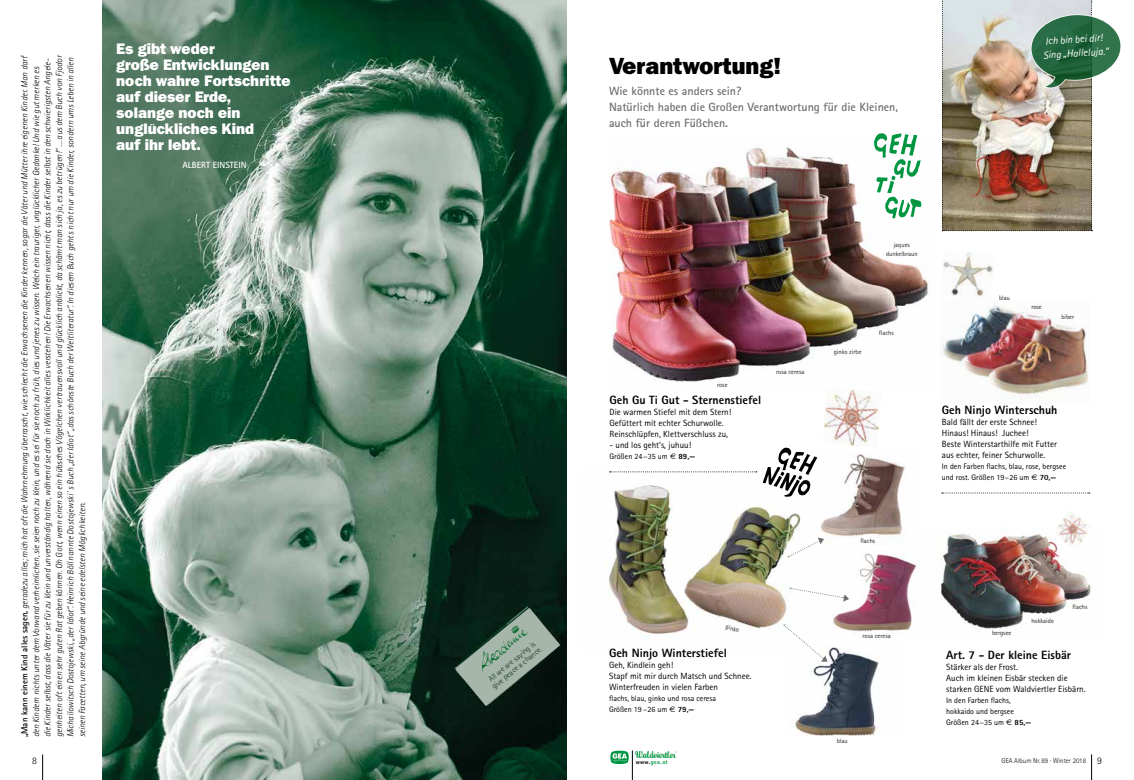
<style>
.page{position:relative;width:1134px;height:780px;background:#fff}
.page>*{position:absolute;margin:0;border:0;box-sizing:border-box;transform-origin:0 0}
.t1{font:800 23px "Franklin ITCBQ";color:#000}
.t2{font:800 15px/16px "Franklin ITCBQ";color:#fff}
.t3{font:700 12px/16px "Rotis Sans Serif";color:#706f6f}
.t4{font:800 12px "Rotis Sans Serif";color:#000}
.t5{font:italic 10.4px/13.9px "Rotis Sans Serif";color:#fff}
.t6{font:300 10px "Rotis Sans Serif";color:#000}
.t7{font:9px/11px "Rotis Sans Serif";color:#000}
.t8{font:700 9px "Rotis Sans Serif";color:#fff}
.t9{font:italic 300 8.9px/11.5px "Rotis Sans Serif";letter-spacing:-.005em;color:#000}
.t10{font:8px/11px "Rotis Sans Serif";color:#000}
.t11{font:300 8px/8px "Rotis Sans Serif 45";color:#082d1c}
.t12{font:300 7px "Rotis Sans Serif";color:#000}
.t13{font:6.5px/9px "Rotis Sans Serif";color:#282827;text-align:center}
.t14{font:800 6px "Rotis Sans Serif";letter-spacing:.04em;color:#009641}
.s1{font-weight:700;font-style:normal}
.s2{font-family:"Euro Sans"}
.s3{font-weight:800}
.s4{color:#000}
.s5{font-size:10px}
</style>
<div class="page">
<svg style="left:42px;top:754px;width:1px;height:26px"></svg>
<svg style="left:1091px;top:754px;width:1px;height:26px"></svg>
<svg style="left:610px;top:750px;width:19px;height:14px"></svg>
<hr style="left:632px;top:750px;width:1px;height:30px;background:#000">
<img style="left:102px;top:0;width:465px;height:780px">
<svg style="left:455px;top:607px;width:105px;height:98px;background:#44574d"></svg>
<img style="left:491px;top:625px;width:37px;height:36px">
<img style="left:636px;top:751px;width:41px;height:6px">
<img style="left:609px;top:147px;width:320px;height:235px">
<img style="left:609px;top:471px;width:192px;height:165px">
<svg style="left:874px;top:133px;width:47px;height:85px"></svg>
<img style="left:795px;top:644px;width:84px;height:92px">
<img style="left:833px;top:551px;width:86px;height:81px">
<img style="left:824px;top:389px;width:56px;height:57px">
<img style="left:820px;top:452px;width:86px;height:92px">
<svg style="left:763px;top:447px;width:54px;height:50px"></svg>
<svg style="left:610px;top:471px;width:147px;height:1px"></svg>
<svg style="left:942px;top:492px;width:148px;height:1px"></svg>
<svg style="left:784px;top:624px;width:43px;height:37px"></svg>
<svg style="left:790px;top:587px;width:59px;height:14px"></svg>
<svg style="left:788px;top:537px;width:36px;height:20px"></svg>
<img style="left:940px;top:305px;width:149px;height:94px">
<img style="left:940px;top:534px;width:151px;height:95px">
<img style="left:943px;top:252px;width:50px;height:45px">
<img style="left:1053px;top:511px;width:38px;height:39px">
<img style="left:941px;top:0;width:180px;height:231px">
<p class="t9" style="left:19px;top:737px;width:684px;rotate:-90deg"><span class="s1">„Man kann einem Kind alles sagen,</span> geradezu alles; mich hat oft die Wahrnehmung überrascht, wie schlecht die Erwachsenen die Kinder kennen, sogar die Väter und Mütter ihre eigenen Kinder. Man darf den Kindern nichts unter dem Vorwand verheimlichen, sie seien noch zu klein, und es sei für sie noch zu früh, dies und jenes zu wissen. Welch ein trauriger, unglücklicher Gedanke! Und wie gut merken es die Kinder selbst, dass die Väter sie für zu klein und unverständig halten, während sie doch in Wirklichkeit alles verstehen! Die Erwachsenen wissen nicht, dass die Kinder selbst in den schwierigsten Angele&shy;genheiten oft einen sehr guten Rat geben können. Oh Gott, wenn einen so ein hübsches Vögelchen vertrauensvoll und glücklich anblickt, da schämt man sich ja, es zu betrügen!“ … aus dem Buch von Fjodor Michailowitsch Dostojewski, „der Idiot“. Heinrich Böll nannte Dostojewski´ s Buch „der Idiot“ „das schönste Buch der Weltliteratur“. In diesem Buch geht s nicht nur um die Kinder, sondern ums Leben in allen seinen Facetten, um seine Abgründe und seine edelsten Möglichkeiten.</p>
<h2 class="t2" style="left:116px;top:41px;width:176px">Es gibt weder<br>große Entwicklungen noch wahre Fortschritte auf dieser Erde, solange noch ein unglückliches Kind<br>auf ihr lebt.</h2>
<p class="t8" style="left:182px;top:159px;width:66px">ALBERT EINSTEIN</p>
<p class="t11" style="left:485px;top:677px;width:64px;rotate:-39deg">All we are saying is give peace a chance.</p>
<h1 class="t1" style="left:609px;top:53px;width:173px">Verantwortung!</h1>
<h3 class="t3" style="left:609px;top:83px;width:291px">Wie könnte es anders sein?<br>Natürlich haben die Großen Verantwortung für die Kleinen, auch für deren Füßchen.</h3>
<p class="t5" style="left:1042px;top:34px;width:67px;rotate:-3deg">Ich bin bei dir!<br>Sing „Halleluja.”</p>
<p class="t13" style="left:717px;top:380px;width:12px">rose</p>
<h3 class="t4" style="left:609px;top:392px;width:153px">Geh Gu Ti Gut - Sternenstiefel</h3>
<p class="t7" style="left:609px;top:406px;width:123px">Die warmen Stiefel mit dem Stern!<br>Gefüttert mit echter Schurwolle.<br>Reinschlüpfen, Klettverschluss zu,</p>
<p class="t7" style="left:609px;top:439px;width:83px">- und los geht's, juhuu!</p>
<p class="t10" style="left:609px;top:450px;width:87px">Größen 24−35 um <span class="s2">€</span> <span class="s3">89,—</span></p>
<p class="t13" style="left:776px;top:367px;width:30px">rosa ceresa</p>
<p class="t13" style="left:727px;top:621px;width:15px;rotate:18deg">ginko</p>
<h3 class="t4" style="left:609px;top:645px;width:119px">Geh Ninjo Winterstiefel</h3>
<p class="t7" style="left:609px;top:659px;width:144px">Geh, Kindlein geh!<br>Stapf mit mir durch Matsch und Schnee.<br>Winterfreuden in vielen Farben</p>
<p class="t10" style="left:609px;top:693px;width:109px">flachs, blau, ginko und rosa ceresa<br>Größen 19−26 um <span class="s2">€</span> <span class="s3">79,—</span></p>
<p class="t13" style="left:886px;top:240px;width:33px">jaques dunkelbraun</p>
<p class="t13" style="left:834px;top:347px;width:29px">ginko zirbe</p>
<p class="t13" style="left:879px;top:328px;width:16px">flachs</p>
<p class="t13" style="left:860px;top:536px;width:16px">flachs</p>
<p class="t13" style="left:862px;top:631px;width:30px">rosa ceresa</p>
<p class="t13" style="left:837px;top:736px;width:12px">blau</p>
<p class="t13" style="left:999px;top:293px;width:12px">blau</p>
<p class="t13" style="left:1031px;top:302px;width:12px">rose</p>
<p class="t13" style="left:1061px;top:312px;width:14px">biber</p>
<h3 class="t4" style="left:942px;top:402px;width:117px">Geh Ninjo Winterschuh</h3>
<p class="t7" style="left:942px;top:416px;width:117px">Bald fällt der erste Schnee!<br>Hinaus! Hinaus! Juchee!<br>Beste Winterstarthilfe mit Futter aus echter, feiner Schurwolle.</p>
<p class="t10" style="left:942px;top:461px;width:126px">In den Farben flachs, blau, rose, bergsee und rost. Größen 19−26 um <span class="s2">€</span> <span class="s3">70,—</span></p>
<p class="t13" style="left:1031px;top:616px;width:24px">hokkaido</p>
<p class="t13" style="left:1072px;top:602px;width:16px">flachs</p>
<p class="t13" style="left:992px;top:628px;width:21px">bergsee</p>
<h3 class="t4" style="left:946px;top:647px;width:126px">Art. 7 - Der kleine Eisbär</h3>
<p class="t7" style="left:946px;top:661px;width:141px">Stärker als der Frost.<br>Auch im kleinen Eisbär stecken die starken GENE vom Waldviertler Eisbärn.</p>
<p class="t10" style="left:946px;top:694px;width:86px">In den Farben flachs, hokkaido und bergsee<br>Größen 24−35 um <span class="s2">€</span> <span class="s3">85,—</span></p>
<p class="t6" style="left:32px;top:754px;width:6px">8</p>
<p class="t14" style="left:636px;top:758px;width:33px"><span class="s4">www.</span>gea.at</p>
<p class="t12" style="left:1001px;top:756px;width:102px">GEA Album Nr. 89 · Winter 2018 <span class="s5">9</span></p>
</div>
